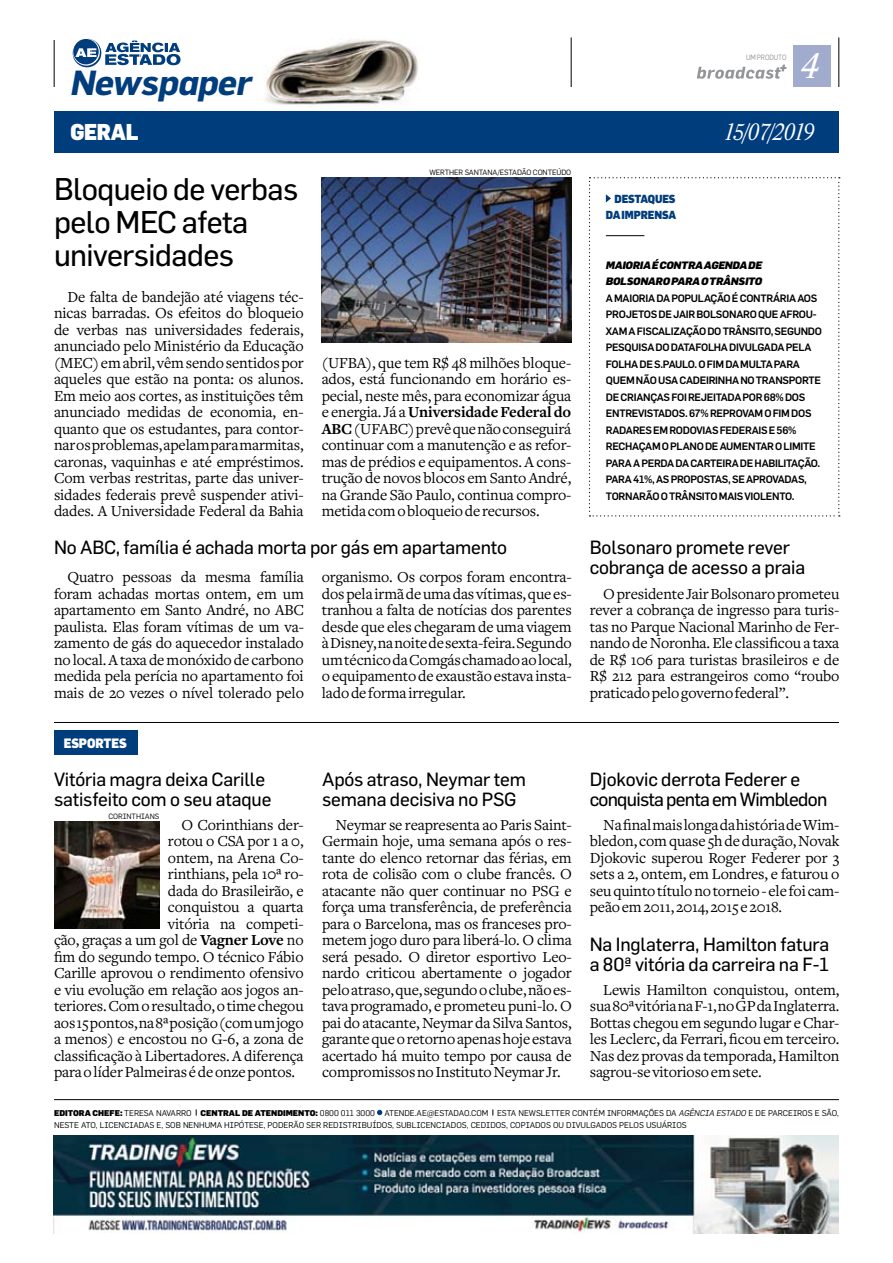
<style>
.page{position:relative;width:893px;height:1263px;background:#fff}
.page>*{position:absolute;margin:0;border:0;box-sizing:border-box;transform-origin:0 0}
.t1{font:italic 34.5px "Estado Headline";color:#fff}
.t2{font:italic 700 34.2px "Flama";letter-spacing:-.02em;color:#003d7d}
.t3{font:30.75px/33px "Flama Basic";letter-spacing:-.02em;color:#000}
.t4{font:italic 23.1px "Estado Headline";letter-spacing:-.025em;color:#fff;scale:.9 1}
.t5{font:900 22.5px "Flama";letter-spacing:-.01em;color:#fff;scale:.9 1}
.t6{font:18.75px/20.2px "Flama Basic";letter-spacing:-.01em;color:#000}
.t7{font:18.75px/20.2px "Flama Basic";letter-spacing:-.04em;color:#000}
.t8{font:15.9px/16.5px "Freight Text";letter-spacing:-.01em;color:#000;text-align:justify}
.t9{font:900 13.35px "Flama";color:#fff;scale:.9 1}
.t10{font:900 11.55px/16.5px "Flama";letter-spacing:-.01em;color:#003d7d;text-align:right;scale:.9 1}
.t11{font:500 10.5px/16.5px "Flama";letter-spacing:-.025em;color:#000}
.t12{font:8.25px "Flama";letter-spacing:-.005em;color:#000}
.t13{font:900 8.25px "Flama";letter-spacing:-.005em;color:#000}
.t14{font:7.5px "Flama";letter-spacing:-.01em;color:#000}
.t15{font:7.5px "Flama";letter-spacing:-.015em;color:#939598;scale:.9 1}
.s1{font-weight:700}
.s2{font-weight:900;font-style:italic}
.s3{font-weight:400}
.s4{font-style:italic}
</style>
<div class="page">
<div style="left:793px;top:46px;width:38px;height:41px;background:#a0abcd"></div>
<div style="left:54px;top:112px;width:785px;height:41px;background:#003d7d"></div>
<hr style="left:54px;top:40px;width:1px;height:47px;background:#000">
<hr style="left:571px;top:38px;width:1px;height:49px;background:#000">
<hr style="left:839px;top:38px;width:1px;height:49px;background:#000">
<svg style="left:72px;top:39px;width:109px;height:28px"></svg>
<svg style="left:697px;top:65px;width:90px;height:14px"></svg>
<img style="left:54px;top:1135px;width:784px;height:99px">
<hr style="left:54px;top:1099px;width:785px;height:1px;background:#000">
<svg style="left:377px;top:1110px;width:5px;height:5px"></svg>
<img style="left:266px;top:39px;width:152px;height:66px">
<hr style="left:54px;top:722px;width:785px;height:1px;background:#000">
<div style="left:54px;top:731px;width:84px;height:24px;background:#003d7d"></div>
<img style="left:322px;top:178px;width:249px;height:165px">
<svg style="left:589px;top:177px;width:251px;height:339px"></svg>
<hr style="left:606px;top:235px;width:38px;height:1px;background:#000">
<img style="left:54px;top:821px;width:105px;height:108px">
<p class="t2" style="left:70px;top:62px;width:182px">Newspaper</p>
<p class="t5" style="left:70px;top:116px;width:77px">GERAL</p>
<p class="t3" style="left:54px;top:171px;width:246px">Bloqueio de verbas pelo MEC afeta universidades</p>
<p class="t8" style="left:54px;top:288px;width:251px;text-indent:14px">De falta de bandejão até viagens téc&shy;nicas barradas. Os efeitos do bloqueio de verbas nas universidades federais, anunciado pelo Ministério da Educação (MEC) em abril, vêm sendo sentidos por aqueles que estão na ponta: os alunos.<br>Em meio aos cortes, as instituições têm anunciado medidas de economia, en&shy;quanto que os estudantes, para contor&shy;nar os problemas, apelam para marmitas, caronas, vaquinhas e até empréstimos.<br>Com verbas restritas, parte das univer&shy;sidades federais prevê suspender ativi&shy;dades. A Universidade Federal da Bahia</p>
<p class="t14" style="left:429px;top:168px;width:6px">WERT</p>
<p class="t14" style="left:449px;top:168px;width:26px">HER SANTANA</p>
<p class="t14" style="left:497px;top:168px;width:8px">/ESTAD</p>
<p class="t14" style="left:522px;top:168px;width:22px">ÃO CONTE</p>
<p class="t14" style="left:556px;top:168px;width:11px">ÚDO</p>
<p class="t8" style="left:322px;top:354px;width:251px">(UFBA), que tem R$ 48 milhões bloque&shy;ados, está funcionando em horário es&shy;pecial, neste mês, para economizar água e energia. Já a <span class="s1">Universidade Federal do ABC</span> (UFABC) prevê que não conseguirá continuar com a manutenção e as refor&shy;mas de prédios e equipamentos. A cons&shy;trução de novos blocos em Santo André, na Grande São Paulo, continua compro&shy;metida com o bloqueio de recursos.</p>
<p class="t15" style="left:746px;top:53px;width:46px">UM PRODUTO</p>
<p class="t1" style="left:801px;top:50px;width:22px">4</p>
<p class="t10" style="left:606px;top:189px;width:80px">DESTAQUES<br>DA IMPRENSA</p>
<p class="t4" style="left:725px;top:122px;width:101px">15/07/2019</p>
<p class="t11" style="left:606px;top:256px;width:218px"><span class="s2">MAIORIA É CONTRA AGENDA DE BOLSONARO PARA O TRÂNSITO<br></span>A MAIORIA DA POPULAÇÃO É CONTRÁRIA AOS PROJETOS DE JAIR BOLSONARO QUE AFROU-XAM A FISCALIZAÇÃO DO TRÂNSITO, SEGUNDO PESQUISA DO DATAFOLHA DIVULGADA PELA FOLHA DE S.PAULO. O FIM DA MULTA PARA QUEM NÃO USA CADEIRINHA NO TRANSPORTE DE CRIANÇAS FOI REJEITADA POR 68% DOS ENTREVISTADOS. 67% REPROVAM O FIM DOS RADARES EM RODOVIAS FEDERAIS E 56% RECHAÇAM O PLANO DE AUMENTAR O LIMITE PARA A PERDA DA CARTEIRA DE HABILITAÇÃO.<br>PARA 41%, AS PROPOSTAS, SE APROVADAS, TORNARÃO O TRÂNSITO MAIS VIOLENTO.</p>
<p class="t6" style="left:54px;top:536px;width:455px">No ABC, família é achada morta por gás em apartamento</p>
<p class="t6" style="left:590px;top:536px;width:217px">Bolsonaro promete rever cobrança de acesso a praia</p>
<p class="t8" style="left:54px;top:569px;width:251px;text-indent:14px">Quatro pessoas da mesma família foram achadas mortas ontem, em um apartamento em Santo André, no ABC paulista. Elas foram vítimas de um va&shy;zamento de gás do aquecedor instalado no local. A taxa de monóxido de carbono medida pela perícia no apartamento foi mais de 20 vezes o nível tolerado pelo</p>
<p class="t8" style="left:322px;top:569px;width:251px">organismo. Os corpos foram encontra&shy;dos pela irmã de uma das vítimas, que es&shy;tranhou a falta de notícias dos parentes desde que eles chegaram de uma viagem à Disney, na noite de sexta-feira. Segundo um técnico da Comgás chamado ao local, o equipamento de exaustão estava insta&shy;lado de forma irregular.</p>
<p class="t8" style="left:590px;top:585px;width:251px;text-indent:14px">O presidente Jair Bolsonaro prometeu rever a cobrança de ingresso para turis&shy;tas no Parque Nacional Marinho de Fer&shy;nando de Noronha. Ele classificou a taxa de R$ 106 para turistas brasileiros e de R$ 212 para estrangeiros como “roubo praticado pelo governo federal”.</p>
<p class="t9" style="left:64px;top:733px;width:36px">ESPORTE</p>
<p class="t9" style="left:119px;top:733px;width:10px">S</p>
<p class="t6" style="left:54px;top:767px;width:219px">Vitória magra deixa Carille satisfeito com o seu ataque</p>
<p class="t6" style="left:322px;top:767px;width:205px">Após atraso, Neymar tem semana decisiva no PSG</p>
<p class="t7" style="left:590px;top:767px;width:239px">Djokovic derrota Federer e conquista penta em Wimbledon</p>
<p class="t14" style="left:108px;top:812px;width:6px">COR</p>
<p class="t14" style="left:123px;top:812px;width:28px">INTHIANS</p>
<p class="t8" style="left:181px;top:816px;width:124px">O Corinthians der-</p>
<p class="t8" style="left:168px;top:833px;width:137px">rotou o CSA por 1 a 0,</p>
<p class="t8" style="left:168px;top:849px;width:137px">ontem, na Arena Co-</p>
<p class="t8" style="left:168px;top:866px;width:137px">rinthians, pela 10ª ro-</p>
<p class="t8" style="left:168px;top:882px;width:137px">dada do Brasileirão, e</p>
<p class="t8" style="left:168px;top:899px;width:137px">conquistou a quarta</p>
<p class="t8" style="left:168px;top:915px;width:137px">vitória na competi-</p>
<p class="t8" style="left:54px;top:932px;width:251px">ção, graças a um gol de <span class="s1">Vagner Love</span> no</p>
<p class="t8" style="left:54px;top:948px;width:251px">fim do segundo tempo. O técnico Fábio</p>
<p class="t8" style="left:54px;top:965px;width:251px">Carille aprovou o rendimento ofensivo</p>
<p class="t8" style="left:54px;top:981px;width:251px">e viu evolução em relação aos jogos an-</p>
<p class="t8" style="left:54px;top:998px;width:251px">teriores. Com o resultado, o time chegou</p>
<p class="t8" style="left:54px;top:1014px;width:251px">aos 15 pontos, na 8ª posição (com um jogo</p>
<p class="t8" style="left:54px;top:1031px;width:251px">a menos) e encostou no G-6, a zona de</p>
<p class="t8" style="left:54px;top:1047px;width:251px">classificação à Libertadores. A diferença</p>
<p class="t8" style="left:54px;top:1064px;width:243px">para o líder Palmeiras é de onze pontos.</p>
<p class="t8" style="left:322px;top:816px;width:251px;text-indent:14px">Neymar se reapresenta ao Paris Saint-Germain hoje, uma semana após o res&shy;tante do elenco retornar das férias, em rota de colisão com o clube francês. O atacante não quer continuar no PSG e força uma transferência, de preferência para o Barcelona, mas os franceses pro&shy;metem jogo duro para liberá-lo. O clima será pesado. O diretor esportivo Leo&shy;nardo criticou abertamente o jogador pelo atraso, que, segundo o clube, não es&shy;tava programado, e prometeu puni-lo. O pai do atacante, Neymar da Silva Santos, garante que o retorno apenas hoje estava acertado há muito tempo por causa de compromissos no Instituto Neymar Jr.</p>
<p class="t8" style="left:590px;top:816px;width:251px;text-indent:14px">Na final mais longa da história de Wim&shy;bledon, com quase 5h de duração, Novak Djokovic superou Roger Federer por 3 sets a 2, ontem, em Londres, e faturou o seu quinto título no torneio - ele foi cam&shy;peão em 2011, 2014, 2015 e 2018.</p>
<p class="t6" style="left:590px;top:932px;width:241px">Na Inglaterra, Hamilton fatura a 80ª vitória da carreira na F-1</p>
<p class="t8" style="left:590px;top:981px;width:251px;text-indent:14px">Lewis Hamilton conquistou, ontem, sua 80ª vitória na F-1, no GP da Inglaterra.<br>Bottas chegou em segundo lugar e Char&shy;les Leclerc, da Ferrari, ficou em terceiro.<br>Nas dez provas da temporada, Hamilton sagrou-se vitorioso em sete.</p>
<p class="t13" style="left:54px;top:1106px;width:337px">EDITORA CHEFE: <span class="s3">TERESA NAVARRO</span> CENTRAL DE ATENDIMENTO: <span class="s3">0800 011 3000 ATENDE</span></p>
<p class="t12" style="left:415px;top:1108px;width:26px">.AE@ESTADAO</p>
<p class="t12" style="left:469px;top:1108px;width:14px">.COM</p>
<p class="t12" style="left:497px;top:1108px;width:11px">ESTA</p>
<p class="t12" style="left:518px;top:1108px;width:33px">NEWSLETTER</p>
<p class="t12" style="left:572px;top:1108px;width:12px">CONT</p>
<p class="t12" style="left:593px;top:1108px;width:35px">ÉM INFORMA</p>
<p class="t12" style="left:644px;top:1108px;width:160px">ÇÕES DA <span class="s4">AGÊNCIA ESTADO</span> E DE PARCEIROS</p>
<p class="t12" style="left:815px;top:1108px;width:26px">E SÃO,</p>
<p class="t12" style="left:54px;top:1120px;width:6px">NESTE</p>
<p class="t12" style="left:81px;top:1120px;width:59px">ATO, LICENCIADAS</p>
<p class="t12" style="left:157px;top:1120px;width:33px">E, SOB NEN</p>
<p class="t12" style="left:199px;top:1120px;width:13px">HUMA</p>
<p class="t12" style="left:224px;top:1120px;width:26px">HIPÓTESE</p>
<p class="t12" style="left:264px;top:1120px;width:10px">, PODER</p>
<p class="t12" style="left:293px;top:1120px;width:19px">ÃO SER</p>
<p class="t12" style="left:323px;top:1120px;width:6px">RED</p>
<p class="t12" style="left:339px;top:1120px;width:44px">ISTRIBUÍDOS</p>
<p class="t12" style="left:392px;top:1120px;width:60px">, SUBLICENCIADOS</p>
<p class="t12" style="left:467px;top:1120px;width:30px">, CEDIDOS</p>
<p class="t12" style="left:506px;top:1120px;width:30px">, COPIADOS</p>
<p class="t12" style="left:553px;top:1120px;width:49px">OU DIVU LGADOS</p>
<p class="t12" style="left:619px;top:1120px;width:33px">PELOS USU</p>
<p class="t12" style="left:662px;top:1120px;width:21px">ÁRIOS</p>
</div>
